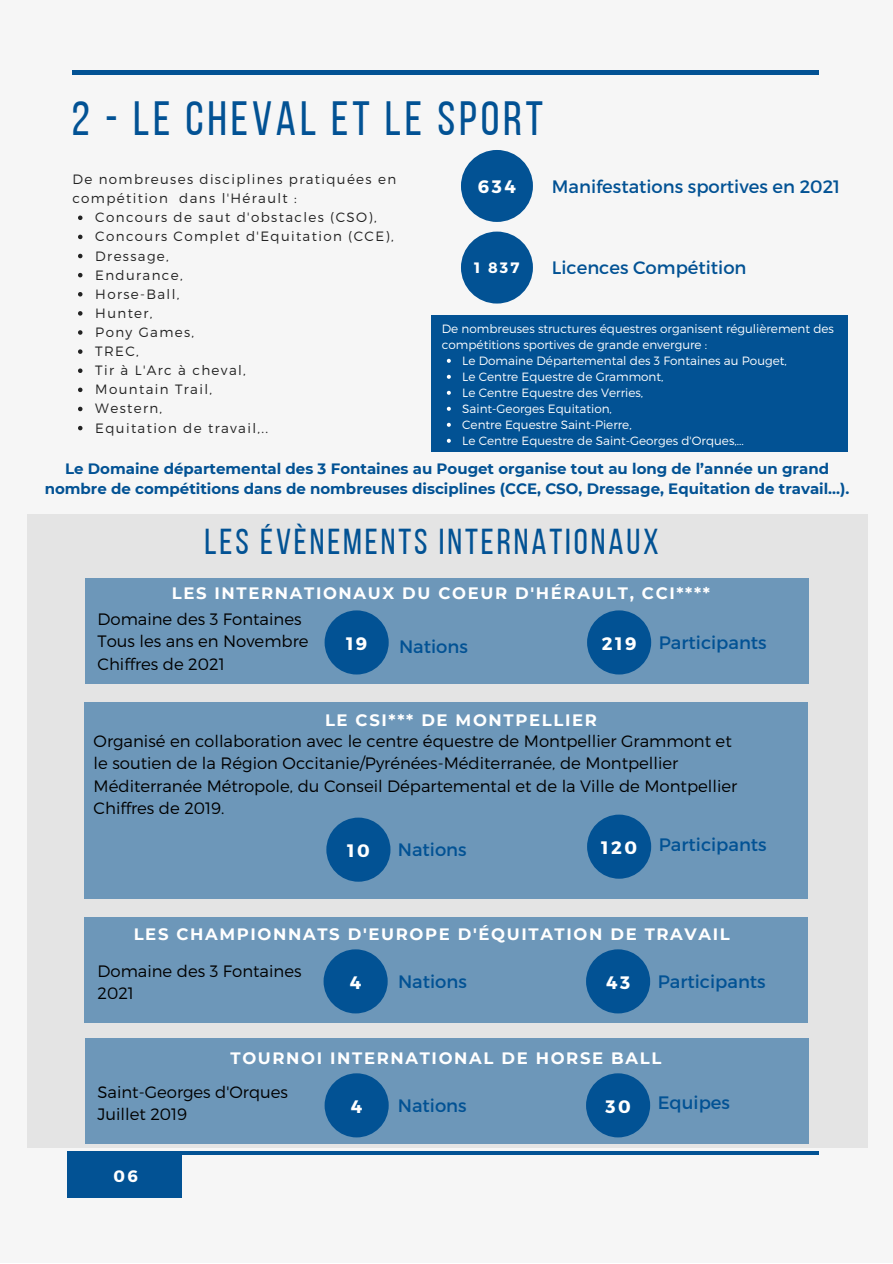
<style>
.page{position:relative;width:893px;height:1264px;background:#fff}
.page>*{position:absolute;margin:0;border:0;box-sizing:border-box;transform-origin:0 0}
.t1{font:48px "Bebas Neue";letter-spacing:.08em;color:#025294}
.t2{font:36px "Bebas Neue";letter-spacing:.08em;color:#025294}
.t3{font:18px "Montserrat";color:#025294}
.t4{font:700 18px "Montserrat";letter-spacing:.14em;color:#fff}
.t5{font:300 16.5px/22.5px "Montserrat";color:#000}
.t6{font:700 16.5px "Montserrat";letter-spacing:.1em;color:#fff}
.t7{font:700 15px/20.2px "Montserrat";color:#025294;text-align:center}
.t8{font:700 15px "Montserrat";color:#fff}
.t9{font:300 13.5px/19px "Montserrat";letter-spacing:.1em;color:#222}
.t10{font:300 12px/16px "Montserrat";color:#fff}
</style>
<div class="page">
<div style="left:0;top:0;width:892px;height:1262px;background:#f6f6f6"></div>
<hr style="left:72px;top:71px;width:747px;height:3px;background:#025294">
<div style="left:67px;top:1151px;width:115px;height:46px;background:#025294"></div>
<hr style="left:72px;top:1151px;width:747px;height:3px;background:#025294">
<div style="left:461px;top:150px;width:72px;height:72px;background:#025294;border-radius:50%"></div>
<div style="left:461px;top:231px;width:72px;height:72px;background:#025294;border-radius:50%"></div>
<div style="left:432px;top:316px;width:415px;height:136px;background:#025294"></div>
<svg style="left:447px;top:359px;width:4px;height:4px"></svg>
<svg style="left:447px;top:375px;width:4px;height:4px"></svg>
<svg style="left:447px;top:391px;width:4px;height:4px"></svg>
<svg style="left:447px;top:407px;width:4px;height:4px"></svg>
<svg style="left:447px;top:423px;width:4px;height:4px"></svg>
<svg style="left:447px;top:439px;width:4px;height:4px"></svg>
<div style="left:27px;top:515px;width:840px;height:632px;background:#e4e4e4"></div>
<div style="left:86px;top:577px;width:722px;height:106px;background:#6d97b9"></div>
<div style="left:324px;top:610px;width:64px;height:64px;background:#025294;border-radius:50%"></div>
<div style="left:587px;top:610px;width:64px;height:64px;background:#025294;border-radius:50%"></div>
<div style="left:84px;top:702px;width:723px;height:196px;background:#6d97b9"></div>
<div style="left:326px;top:817px;width:64px;height:64px;background:#025294;border-radius:50%"></div>
<div style="left:587px;top:814px;width:64px;height:64px;background:#025294;border-radius:50%"></div>
<div style="left:85px;top:916px;width:722px;height:106px;background:#6d97b9"></div>
<div style="left:323px;top:949px;width:64px;height:64px;background:#025294;border-radius:50%"></div>
<div style="left:586px;top:949px;width:64px;height:64px;background:#025294;border-radius:50%"></div>
<div style="left:86px;top:1038px;width:722px;height:106px;background:#6d97b9"></div>
<div style="left:324px;top:1073px;width:64px;height:64px;background:#025294;border-radius:50%"></div>
<div style="left:586px;top:1073px;width:64px;height:64px;background:#025294;border-radius:50%"></div>
<svg style="left:78px;top:215px;width:4px;height:5px"></svg>
<svg style="left:78px;top:235px;width:4px;height:4px"></svg>
<svg style="left:78px;top:254px;width:4px;height:4px"></svg>
<svg style="left:78px;top:273px;width:4px;height:4px"></svg>
<svg style="left:78px;top:292px;width:4px;height:4px"></svg>
<svg style="left:78px;top:311px;width:4px;height:4px"></svg>
<svg style="left:78px;top:330px;width:4px;height:5px"></svg>
<svg style="left:78px;top:349px;width:4px;height:5px"></svg>
<svg style="left:78px;top:368px;width:4px;height:5px"></svg>
<svg style="left:78px;top:387px;width:4px;height:5px"></svg>
<svg style="left:78px;top:407px;width:4px;height:4px"></svg>
<svg style="left:78px;top:426px;width:4px;height:4px"></svg>
<h1 class="t1" style="left:72px;top:99px;width:473px">2 - LE CHEVAL ET LE SPORT</h1>
<p class="t9" style="left:72px;top:169px;width:325px">De nombreuses disciplines pratiquées en compétition dans l'Hérault :</p>
<p class="t4" style="left:478px;top:175px;width:39px">634</p>
<p class="t3" style="left:552px;top:174px;width:290px">Manifestations sportives en 2021</p>
<p class="t9" style="left:95px;top:207px;width:300px">Concours de saut d'obstacles (CSO),<br>Concours Complet d'Equitation (CCE),<br>Dressage,<br>Endurance,<br>Horse-Ball,<br>Hunter,<br>Pony Games,<br>TREC,<br>Tir à L'Arc à cheval,<br>Mountain Trail,<br>Western,<br>Equitation de travail,..</p>
<p class="t8" style="left:474px;top:258px;width:47px">1 837</p>
<p class="t3" style="left:552px;top:256px;width:196px">Licences Compétition</p>
<p class="t10" style="left:442px;top:320px;width:394px">De nombreuses structures équestres organisent régulièrement des compétitions sportives de grande envergure :</p>
<p class="t10" style="left:462px;top:352px;width:326px">Le Domaine Départemental des 3 Fontaines au Pouget, Le Centre Equestre de Grammont,<br>Le Centre Equestre des Verries,<br>Saint-Georges Equitation,<br>Centre Equestre Saint-Pierre,<br>Le Centre Equestre de Saint-Georges d'Orques,...</p>
<p class="t7" style="left:45px;top:458px;width:806px">Le Domaine départemental des 3 Fontaines au Pouget organise tout au long de l’année un grand nombre de compétitions dans de nombreuses disciplines (CCE, CSO, Dressage, Equitation de travail…).</p>
<h2 class="t2" style="left:204px;top:527px;width:456px">LES ÉVÈNEMENTS INTERNATIONAUX</h2>
<p class="t6" style="left:172px;top:583px;width:539px">LES INTERNATIONAUX DU COEUR D'HÉRAULT, CCI****</p>
<p class="t4" style="left:346px;top:631px;width:23px">19</p>
<p class="t4" style="left:601px;top:631px;width:36px">219</p>
<p class="t5" style="left:97px;top:607px;width:212px">Domaine des 3 Fontaines<br>Tous les ans en Novembre<br>Chiffres de 2021</p>
<p class="t3" style="left:399px;top:635px;width:70px">Nations</p>
<p class="t3" style="left:658px;top:631px;width:109px">Participants</p>
<p class="t6" style="left:325px;top:710px;width:273px">LE CSI*** DE MONTPELLIER</p>
<p class="t5" style="left:94px;top:728px;width:645px">Organisé en collaboration avec le centre équestre de Montpellier Grammont et le soutien de la Région Occitanie/Pyrénées-Méditerranée, de Montpellier Méditerranée Métropole, du Conseil Départemental et de la Ville de Montpellier Chiffres de 2019.</p>
<p class="t4" style="left:347px;top:838px;width:24px">10</p>
<p class="t4" style="left:601px;top:835px;width:37px">120</p>
<p class="t3" style="left:398px;top:837px;width:70px">Nations</p>
<p class="t3" style="left:658px;top:833px;width:109px">Participants</p>
<p class="t6" style="left:134px;top:924px;width:597px">LES CHAMPIONNATS D'EUROPE D'ÉQUITATION DE TRAVAIL</p>
<p class="t5" style="left:97px;top:959px;width:205px">Domaine des 3 Fontaines<br>2021</p>
<p class="t3" style="left:398px;top:970px;width:70px">Nations</p>
<p class="t3" style="left:657px;top:970px;width:109px">Participants</p>
<p class="t4" style="left:350px;top:970px;width:13px">4</p>
<p class="t4" style="left:606px;top:970px;width:25px">43</p>
<p class="t6" style="left:230px;top:1048px;width:432px">TOURNOI INTERNATIONAL DE HORSE BALL</p>
<p class="t5" style="left:97px;top:1079px;width:192px">Saint-Georges d'Orques<br>Juillet 2019</p>
<p class="t3" style="left:657px;top:1090px;width:74px">Equipes</p>
<p class="t4" style="left:351px;top:1094px;width:13px">4</p>
<p class="t3" style="left:398px;top:1094px;width:70px">Nations</p>
<p class="t4" style="left:605px;top:1094px;width:27px">30</p>
<p class="t6" style="left:113px;top:1165px;width:26px">06</p>
</div>
